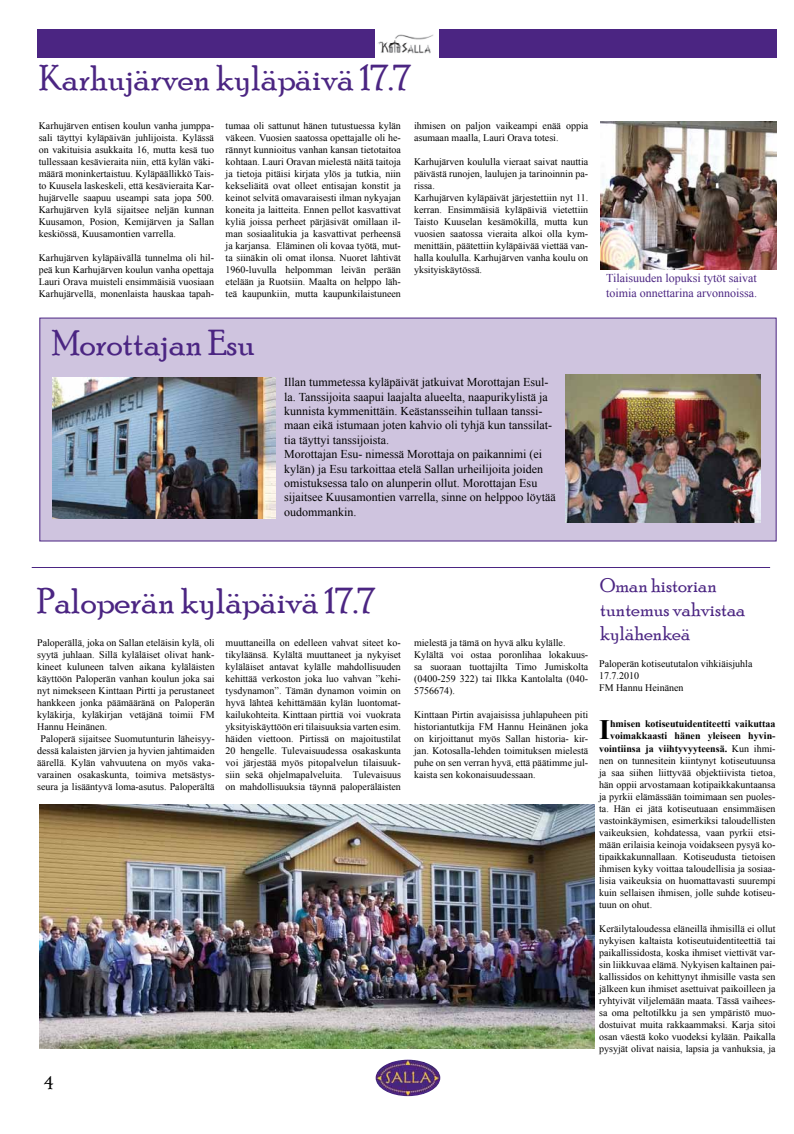
<style>
.page{position:relative;width:794px;height:1134px;background:#fff}
.page>*{position:absolute;margin:0;border:0;box-sizing:border-box;transform-origin:0 0}
.t1{font:36px "Poor Richard";color:#4b2582}
.t2{font:700 28.1px "Times New Roman";color:#000}
.t3{font:20px/24px "Poor Richard";color:#4b2582}
.t4{font:18px "Poor Richard";color:#000}
.t5{font:12px/14.4px "Times New Roman";color:#000}
.t6{font:12px/14.4px "Times New Roman";color:#4b2582}
.t7{font:10px/12px "Times New Roman";color:#000;text-align:justify}
.t8{font:700 10px "Times New Roman";color:#000}
.s1{font-weight:400}
</style>
<div class="page">
<img style="left:375px;top:1060px;width:65px;height:36px">
<div style="left:37px;top:30px;width:739px;height:28px;background:#4b2582"></div>
<img style="left:375px;top:30px;width:63px;height:28px">
<div style="left:39px;top:318px;width:737px;height:223px;background:#cfc4df"></div>
<img style="left:39px;top:805px;width:555px;height:244px">
<img style="left:600px;top:121px;width:176px;height:148px">
<hr style="left:32px;top:567px;width:738px;height:1px;background:#4b2582">
<img style="left:52px;top:378px;width:224px;height:141px">
<img style="left:565px;top:374px;width:195px;height:148px">
<h1 class="t1" style="left:39px;top:58px;width:373px">Karhujärven kyläpäivä 17.7</h1>
<p class="t7" style="left:39px;top:120px;width:177px">Karhujärven entisen koulun vanha jumppa&shy;sali täyttyi kyläpäivän juhlijoista. Kylässä on vakituisia asukkaita 16, mutta kesä tuo tullessaan kesävieraita niin, että kylän väki&shy;määrä moninkertaistuu. Kyläpäällikkö Tais&shy;to Kuusela laskeskeli, että kesävieraita Kar&shy;hujärvelle saapuu useampi sata jopa 500.<br>Karhujärven kylä sijaitsee neljän kunnan Kuusamon, Posion, Kemijärven ja Sallan keskiössä, Kuusamontien varrella.</p>
<p class="t7" style="left:39px;top:252px;width:177px">Karhujärven kyläpäivällä tunnelma oli hil&shy;peä kun Karhujärven koulun vanha opettaja Lauri Orava muisteli ensimmäisiä vuosiaan Karhujärvellä, monenlaista hauskaa tapah-</p>
<p class="t7" style="left:414px;top:120px;width:176px">ihmisen on paljon vaikeampi enää oppia asumaan maalla, Lauri Orava totesi.</p>
<p class="t7" style="left:414px;top:156px;width:176px;text-align:left">Karhujärven koululla vieraat saivat nauttia päivästä runojen, laulujen ja tarinoinnin pa&shy;rissa.<br>Karhujärven kyläpäivät järjestettiin nyt 11. kerran. Ensimmäisiä kyläpäiviä vietettiin Taisto Kuuselan kesämökillä, mutta kun vuosien saatossa vieraita alkoi olla kym&shy;menittäin, päätettiin kyläpäivää viettää van&shy;halla koululla. Karhujärven vanha koulu on yksityiskäytössä.</p>
<p class="t7" style="left:226px;top:120px;width:177px">tumaa oli sattunut hänen tutustuessa kylän väkeen. Vuosien saatossa opettajalle oli he&shy;rännyt kunnioitus vanhan kansan tietotaitoa kohtaan. Lauri Oravan mielestä näitä taitoja ja tietoja pitäisi kirjata ylös ja tutkia, niin kekseliäitä ovat olleet entisajan konstit ja keinot selvitä omavaraisesti ilman nykyajan koneita ja laitteita. Ennen pellot kasvattivat kyliä joissa perheet pärjäsivät omillaan il&shy;man sosiaalitukia ja kasvattivat perheensä ja karjansa. Eläminen oli kovaa työtä, mut&shy;ta siinäkin oli omat ilonsa. Nuoret lähtivät 1960-luvulla helpomman leivän perään etelään ja Ruotsiin. Maalta on helppo läh&shy;teä kaupunkiin, mutta kaupunkilaistuneen</p>
<h1 class="t1" style="left:52px;top:322px;width:204px">Morottajan Esu</h1>
<p class="t5" style="left:284px;top:375px;width:273px">Illan tummetessa kyläpäivät jatkuivat Morottajan Esul&shy;la. Tanssijoita saapui laajalta alueelta, naapurikylistä ja kunnista kymmenittäin. Keästansseihin tullaan tanssi&shy;maan eikä istumaan joten kahvio oli tyhjä kun tanssilat&shy;tia täyttyi tanssijoista.<br>Morottajan Esu- nimessä Morottaja on paikannimi (ei kylän) ja Esu tarkoittaa etelä Sallan urheilijoita joiden omistuksessa talo on alunperin ollut. Morottajan Esu sijaitsee Kuusamontien varrella, sinne on helppoo löytää oudommankin.</p>
<p class="t6" style="left:606px;top:271px;width:152px">Tilaisuuden lopuksi tytöt saivat toimia onnettarina arvonnoissa.</p>
<h1 class="t1" style="left:37px;top:580px;width:340px">Paloperän kyläpäivä 17.7</h1>
<p class="t7" style="left:37px;top:637px;width:179px">Paloperällä, joka on Sallan eteläisin kylä, oli</p>
<p class="t7" style="left:37px;top:649px;width:179px">syytä juhlaan. Sillä kyläläiset olivat hank-</p>
<p class="t7" style="left:37px;top:661px;width:179px">kineet kuluneen talven aikana kyläläisten</p>
<p class="t7" style="left:37px;top:673px;width:179px">käyttöön Paloperän vanhan koulun joka sai</p>
<p class="t7" style="left:37px;top:685px;width:179px">nyt nimekseen Kinttaan Pirtti ja perustaneet</p>
<p class="t7" style="left:37px;top:697px;width:179px">hankkeen jonka päämääränä on Paloperän</p>
<p class="t7" style="left:37px;top:709px;width:179px">kyläkirja, kyläkirjan vetäjänä toimii FM</p>
<p class="t7" style="left:37px;top:721px;width:71px">Hannu Heinänen.</p>
<p class="t7" style="left:41px;top:733px;width:176px">Paloperä sijaitsee Suomutunturin läheisyy-</p>
<p class="t7" style="left:37px;top:745px;width:179px">dessä kalaisten järvien ja hyvien jahtimaiden</p>
<p class="t7" style="left:37px;top:757px;width:179px">äärellä. Kylän vahvuutena on myös vaka-</p>
<p class="t7" style="left:37px;top:769px;width:179px">varainen osakaskunta, toimiva metsästys-</p>
<p class="t7" style="left:37px;top:781px;width:179px">seura ja lisääntyvä loma-asutus. Paloperältä</p>
<p class="t7" style="left:226px;top:637px;width:177px">muuttaneilla on edelleen vahvat siteet ko&shy;tikyläänsä. Kylältä muuttaneet ja nykyiset kyläläiset antavat kylälle mahdollisuuden kehittää verkoston joka luo vahvan ”kehi&shy;tysdynamon”. Tämän dynamon voimin on hyvä lähteä kehittämään kylän luontomat&shy;kailukohteita. Kinttaan pirttiä voi vuokrata yksityiskäyttöön eri tilaisuuksia varten esim. häiden viettoon. Pirtissä on majoitustilat 20 hengelle. Tulevaisuudessa osakaskunta voi järjestää myös pitopalvelun tilaisuuk&shy;siin sekä ohjelmapalveluita. Tulevaisuus on mahdollisuuksia täynnä paloperäläisten</p>
<p class="t7" style="left:414px;top:637px;width:176px;text-align:left">mielestä ja tämä on hyvä alku kylälle.<br>Kylältä voi ostaa poronlihaa lokakuus&shy;sa suoraan tuottajilta Timo Jumiskolta (0400-259 322) tai Ilkka Kantolalta (040- 5756674).</p>
<p class="t7" style="left:414px;top:709px;width:176px">Kinttaan Pirtin avajaisissa juhlapuheen piti historiantutkija FM Hannu Heinänen joka on kirjoittanut myös Sallan historia- kir&shy;jan. Kotosalla-lehden toimituksen mielestä puhe on sen verran hyvä, että päätimme jul&shy;kaista sen kokonaisuudessaan.</p>
<h3 class="t4" style="left:44px;top:1073px;width:11px">4</h3>
<h3 class="t3" style="left:600px;top:573px;width:147px">Oman historian tuntemus vahvistaa kylähenkeä</h3>
<p class="t7" style="left:599px;top:658px;width:155px;text-align:left">Paloperän kotiseututalon vihkiäisjuhla<br>17.7.2010<br>FM Hannu Heinänen</p>
<h2 class="t2" style="left:599px;top:711px;width:12px">I</h2>
<p class="t8" style="left:610px;top:717px;width:167px">hmisen kotiseutuidentiteetti vaikuttaa</p>
<p class="t8" style="left:610px;top:729px;width:167px">voimakkaasti hänen yleiseen hyvin-</p>
<p class="t8" style="left:599px;top:741px;width:178px">vointiinsa ja viihtyvyyteensä. <span class="s1">Kun ihmi-</span></p>
<p class="t7" style="left:599px;top:754px;width:178px">nen on tunnesitein kiintynyt kotiseutuunsa</p>
<p class="t7" style="left:599px;top:766px;width:178px">ja saa siihen liittyvää objektiivista tietoa,</p>
<p class="t7" style="left:599px;top:778px;width:178px">hän oppii arvostamaan kotipaikkakuntaansa</p>
<p class="t7" style="left:599px;top:790px;width:178px">ja pyrkii elämässään toimimaan sen puoles-</p>
<p class="t7" style="left:599px;top:802px;width:178px">ta. Hän ei jätä kotiseutuaan ensimmäisen</p>
<p class="t7" style="left:599px;top:814px;width:178px">vastoinkäymisen, esimerkiksi taloudellisten</p>
<p class="t7" style="left:599px;top:826px;width:178px">vaikeuksien, kohdatessa, vaan pyrkii etsi-</p>
<p class="t7" style="left:599px;top:838px;width:178px">mään erilaisia keinoja voidakseen pysyä ko-</p>
<p class="t7" style="left:599px;top:850px;width:178px">tipaikkakunnallaan. Kotiseudusta tietoisen</p>
<p class="t7" style="left:599px;top:862px;width:178px">ihmisen kyky voittaa taloudellisia ja sosiaa-</p>
<p class="t7" style="left:599px;top:874px;width:178px">lisia vaikeuksia on huomattavasti suurempi</p>
<p class="t7" style="left:599px;top:886px;width:178px">kuin sellaisen ihmisen, jolle suhde kotiseu-</p>
<p class="t7" style="left:599px;top:898px;width:55px">tuun on ohut.</p>
<p class="t7" style="left:599px;top:922px;width:178px">Keräilytaloudessa eläneillä ihmisillä ei ollut nykyisen kaltaista kotiseutuidentiteettiä tai paikallissidosta, koska ihmiset viettivät var&shy;sin liikkuvaa elämä. Nykyisen kaltainen pai&shy;kallissidos on kehittynyt ihmisille vasta sen jälkeen kun ihmiset asettuivat paikoilleen ja ryhtyivät viljelemään maata. Tässä vaihees&shy;sa oma peltotilkku ja sen ympäristö muo&shy;dostuivat muita rakkaammaksi. Karja sitoi osan väestä koko vuodeksi kylään. Paikalla pysyjät olivat naisia, lapsia ja vanhuksia, ja</p>
</div>
